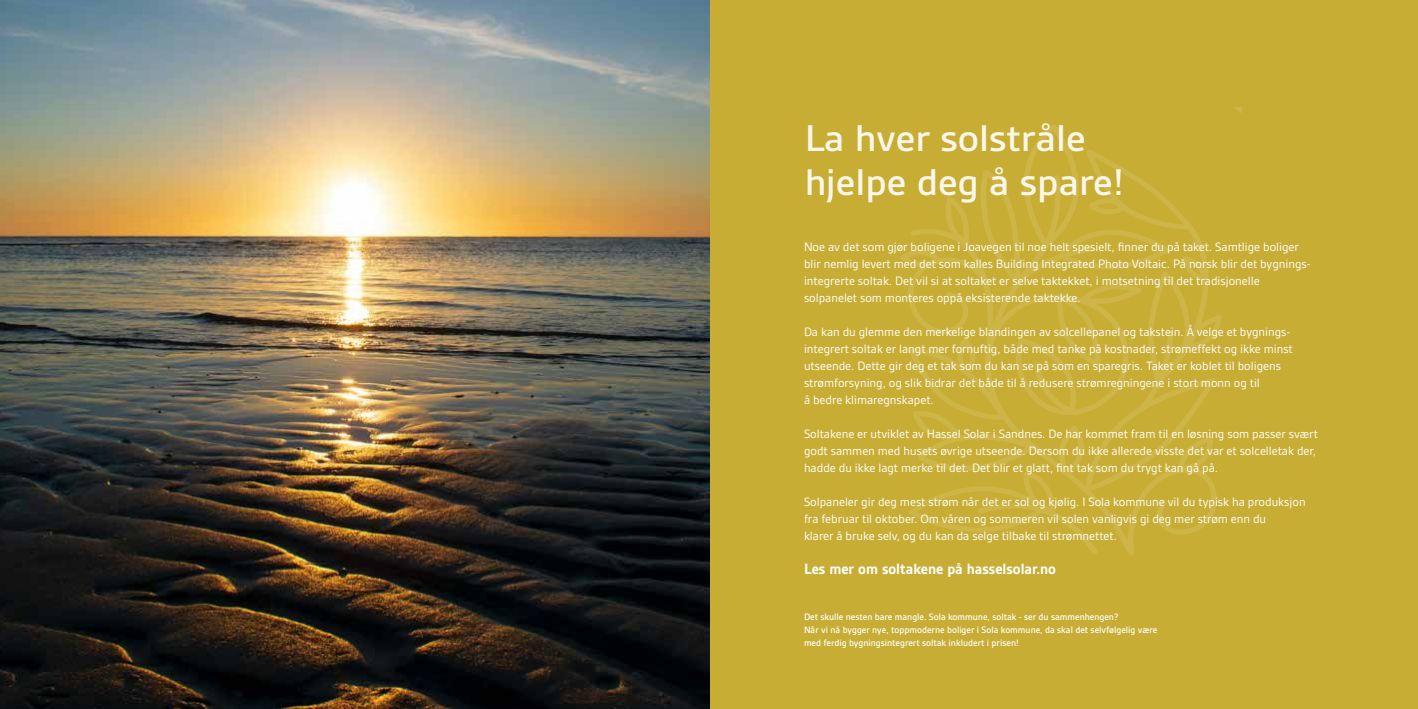
<style>
.page{position:relative;width:1418px;height:709px;background:#fff}
.page>*{position:absolute;margin:0;border:0;box-sizing:border-box;transform-origin:0 0}
.t1{font:500 40px/44px "Gesta";color:#fff;scale:1.08 1}
.t2{font:700 16px "Gesta";color:#fff}
.t3{font:13px/17px "Gesta";color:#fff}
.t4{font:500 10px/13px "Gesta";color:#fff}
</style>
<div class="page">
<div style="left:709px;top:0;width:708px;height:709px;background:#c8ad35"></div>
<svg style="left:900px;top:125px;width:321px;height:430px"></svg>
<img style="left:0;top:0;width:709px;height:709px">
<h1 class="t1" style="left:804px;top:116px;width:298px">La hver solstråle hjelpe deg å spare!</h1>
<p class="t3" style="left:804px;top:238px;width:508px">Noe av det som gjør boligene i Joavegen til noe helt spesielt, finner du på taket. Samtlige boliger blir nemlig levert med det som kalles Building Integrated Photo Voltaic. På norsk blir det bygnings&shy;integrerte soltak. Det vil si at soltaket er selve taktekket, i motsetning til det tradisjonelle solpanelet som monteres oppå eksisterende taktekke.</p>
<p class="t3" style="left:804px;top:323px;width:490px">Da kan du glemme den merkelige blandingen av solcellepanel og takstein. Å velge et bygnings&shy;integrert soltak er langt mer fornuftig, både med tanke på kostnader, strømeffekt og ikke minst utseende. Dette gir deg et tak som du kan se på som en sparegris. Taket er koblet til boligens strømforsyning, og slik bidrar det både til å redusere strømregningene i stort monn og til<br>å bedre klimaregnskapet.</p>
<p class="t3" style="left:804px;top:425px;width:515px">Soltakene er utviklet av Hassel Solar i Sandnes. De har kommet fram til en løsning som passer svært godt sammen med husets øvrige utseende. Dersom du ikke allerede visste det var et solcelletak der, hadde du ikke lagt merke til det. Det blir et glatt, fint tak som du trygt kan gå på.</p>
<p class="t3" style="left:804px;top:493px;width:503px">Solpaneler gir deg mest strøm når det er sol og kjølig. I Sola kommune vil du typisk ha produksjon fra februar til oktober. Om våren og sommeren vil solen vanligvis gi deg mer strøm enn du<br>klarer å bruke selv, og du kan da selge tilbake til strømnettet.</p>
<p class="t2" style="left:804px;top:559px;width:253px">Les mer om soltakene på hasselsolar.no</p>
<p class="t4" style="left:804px;top:610px;width:355px">Det skulle nesten bare mangle. Sola kommune, soltak - ser du sammenhengen?<br>Når vi nå bygger nye, toppmoderne boliger i Sola kommune, da skal det selvfølgelig være med ferdig bygningsintegrert soltak inkludert i prisen!</p>
</div>
